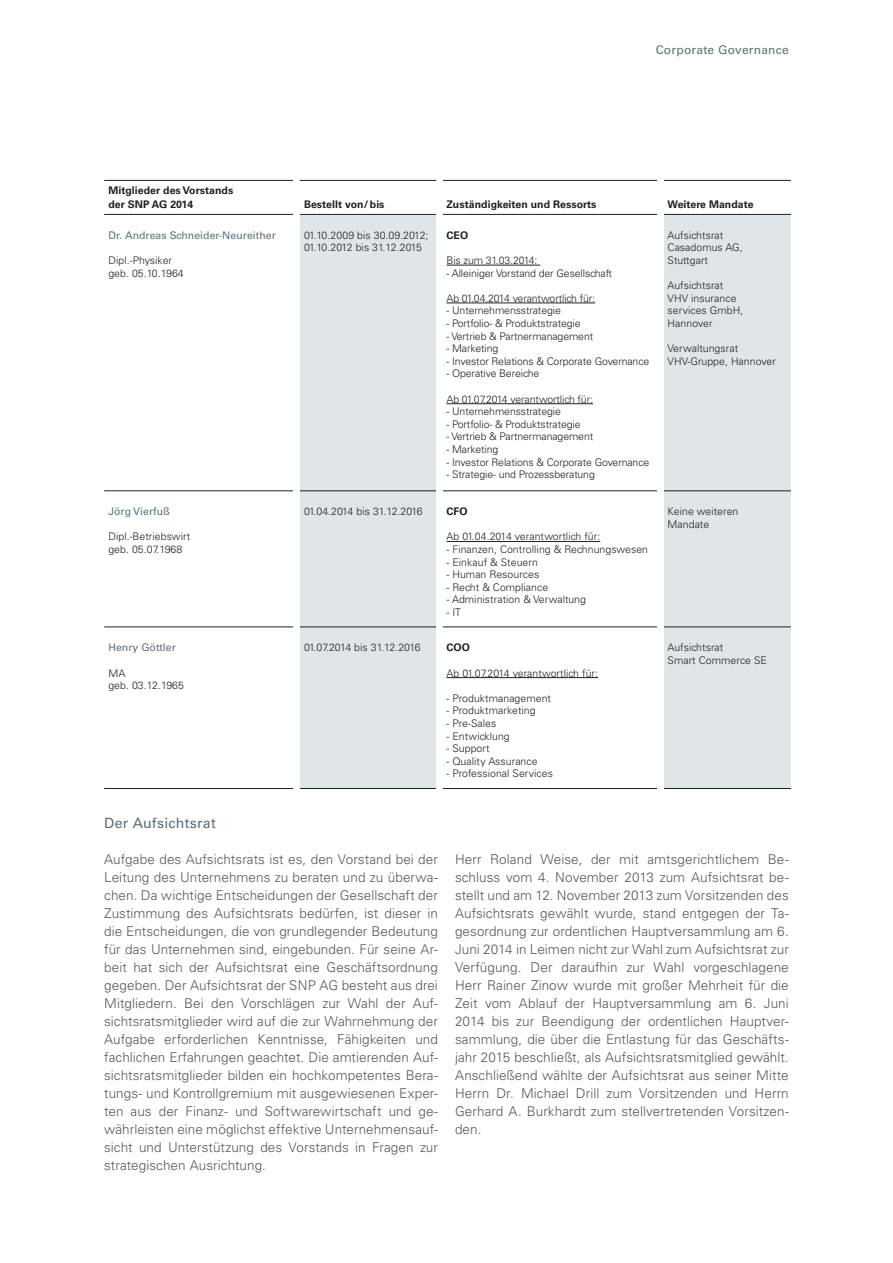
<style>
.page{position:relative;width:893px;height:1263px;background:#fff}
.page>*{position:absolute;margin:0;border:0;box-sizing:border-box;transform-origin:0 0}
.t1{font:14.25px "Univers LT Std";letter-spacing:.01em;color:#5b6f7b}
.t2{font:300 13.5px/18px "Univers LT Std";letter-spacing:.005em;color:#57585a;text-align:justify}
.t3{font:12px "Univers LT Std";letter-spacing:.02em;color:#5b6f7b}
.t4{font:300 10.5px/12.6px "Univers LT Std";letter-spacing:-.01em;color:#231f20}
.t5{font:700 10.5px/13.5px "Univers LT Std";letter-spacing:.005em;color:#231f20}
.t6{font:10.5px "Univers LT Std";letter-spacing:.005em;color:#5b6f7b}
</style>
<div class="page">
<svg style="left:104px;top:213px;width:687px;height:1px"></svg>
<svg style="left:300px;top:215px;width:491px;height:573px;fill:#dfe5e9"></svg>
<hr style="left:104px;top:788px;width:196px;height:1px;background:#231f20">
<hr style="left:300px;top:788px;width:142px;height:1px;background:#231f20">
<hr style="left:442px;top:788px;width:221px;height:1px;background:#231f20">
<hr style="left:663px;top:788px;width:128px;height:1px;background:#231f20">
<hr style="left:104px;top:180px;width:196px;height:1px;background:#231f20">
<hr style="left:300px;top:180px;width:142px;height:1px;background:#231f20">
<hr style="left:442px;top:180px;width:221px;height:1px;background:#231f20">
<hr style="left:663px;top:180px;width:128px;height:1px;background:#231f20">
<hr style="left:104px;top:214px;width:196px;height:1px;background:#231f20">
<hr style="left:300px;top:214px;width:142px;height:1px;background:#231f20">
<hr style="left:442px;top:214px;width:221px;height:1px;background:#231f20">
<hr style="left:663px;top:214px;width:128px;height:1px;background:#231f20">
<hr style="left:104px;top:490px;width:196px;height:1px;background:#231f20">
<hr style="left:104px;top:626px;width:196px;height:1px;background:#231f20">
<hr style="left:300px;top:490px;width:142px;height:1px;background:#231f20">
<hr style="left:300px;top:626px;width:142px;height:1px;background:#231f20">
<hr style="left:442px;top:490px;width:221px;height:1px;background:#231f20">
<hr style="left:442px;top:626px;width:221px;height:1px;background:#231f20">
<hr style="left:663px;top:490px;width:128px;height:1px;background:#231f20">
<hr style="left:663px;top:626px;width:128px;height:1px;background:#231f20">
<hr style="left:446px;top:265px;width:94px;height:1px;background:#231f20">
<hr style="left:446px;top:303px;width:149px;height:1px;background:#231f20">
<hr style="left:446px;top:403px;width:147px;height:1px;background:#231f20">
<hr style="left:446px;top:541px;width:154px;height:1px;background:#231f20">
<hr style="left:446px;top:677px;width:152px;height:1px;background:#231f20">
<div style="left:293px;top:162px;width:7px;height:650px;background:#fff"></div>
<div style="left:436px;top:162px;width:6px;height:650px;background:#fff"></div>
<div style="left:657px;top:162px;width:6px;height:666px;background:#fff"></div>
<p class="t3" style="left:656px;top:42px;width:135px">Corporate Governance</p>
<p class="t5" style="left:108px;top:184px;width:126px">Mitglieder des Vorstands der SNP AG 2014</p>
<p class="t5" style="left:304px;top:198px;width:82px">Bestellt von/ bis</p>
<p class="t5" style="left:446px;top:198px;width:151px">Zuständigkeiten und Ressorts</p>
<p class="t5" style="left:668px;top:198px;width:87px">Weitere Mandate</p>
<p class="t6" style="left:108px;top:229px;width:169px">Dr. Andreas Schneider-Neureither</p>
<p class="t4" style="left:108px;top:254px;width:77px">Dipl.-Physiker geb. 05.10.1964</p>
<p class="t4" style="left:304px;top:229px;width:126px">01.10.2009 bis 30.09.2012;<br>01.10.2012 bis 31.12.2015</p>
<p class="t5" style="left:446px;top:228px;width:23px">CEO</p>
<p class="t4" style="left:446px;top:254px;width:93px">Bis zum 31.03.2014:</p>
<p class="t4" style="left:446px;top:267px;width:167px">- Alleiniger Vorstand der Gesellschaft</p>
<p class="t4" style="left:446px;top:292px;width:150px">Ab 01.04.2014 verantwortlich für:</p>
<p class="t4" style="left:446px;top:304px;width:116px">- Unternehmensstrategie</p>
<p class="t4" style="left:446px;top:317px;width:136px">- Portfolio- &amp; Produktstrategie</p>
<p class="t4" style="left:446px;top:330px;width:148px">- Vertrieb &amp; Partnermanagement</p>
<p class="t4" style="left:446px;top:342px;width:53px">- Marketing</p>
<p class="t4" style="left:446px;top:355px;width:204px">- Investor Relations &amp; Corporate Governance</p>
<p class="t4" style="left:446px;top:367px;width:94px">- Operative Bereiche</p>
<p class="t4" style="left:446px;top:393px;width:148px">Ab 01.07.2014 verantwortlich für:</p>
<p class="t4" style="left:446px;top:405px;width:116px">- Unternehmensstrategie</p>
<p class="t4" style="left:446px;top:418px;width:136px">- Portfolio- &amp; Produktstrategie</p>
<p class="t4" style="left:446px;top:430px;width:148px">- Vertrieb &amp; Partnermanagement</p>
<p class="t4" style="left:446px;top:443px;width:53px">- Marketing</p>
<p class="t4" style="left:446px;top:456px;width:204px">- Investor Relations &amp; Corporate Governance</p>
<p class="t4" style="left:446px;top:468px;width:150px">- Strategie- und Prozessberatung</p>
<p class="t4" style="left:668px;top:229px;width:77px">Aufsichtsrat<br>Casadomus AG,<br>Stuttgart</p>
<p class="t4" style="left:668px;top:279px;width:77px">Aufsichtsrat<br>VHV insurance services GmbH,<br>Hannover</p>
<p class="t4" style="left:668px;top:342px;width:110px">Verwaltungsrat<br>VHV-Gruppe, Hannover</p>
<p class="t6" style="left:108px;top:505px;width:63px">Jörg Vierfuß</p>
<p class="t4" style="left:108px;top:530px;width:83px">Dipl.-Betriebswirt geb. 05.07.1968</p>
<p class="t4" style="left:304px;top:505px;width:120px">01.04.2014 bis 31.12.2016</p>
<p class="t5" style="left:446px;top:505px;width:23px">CFO</p>
<p class="t4" style="left:446px;top:530px;width:155px">Ab 01.04.2014 verantwortlich für:</p>
<p class="t4" style="left:446px;top:543px;width:203px">- Finanzen, Controlling &amp; Rechnungswesen</p>
<p class="t4" style="left:446px;top:556px;width:93px">- Einkauf &amp; Steuern</p>
<p class="t4" style="left:446px;top:568px;width:94px">- Human Resources</p>
<p class="t4" style="left:446px;top:581px;width:103px">- Recht &amp; Compliance</p>
<p class="t4" style="left:446px;top:593px;width:141px">- Administration &amp; Verwaltung</p>
<p class="t4" style="left:446px;top:606px;width:16px">- IT</p>
<p class="t4" style="left:668px;top:505px;width:72px">Keine weiteren<br>Mandate</p>
<p class="t6" style="left:108px;top:641px;width:69px">Henry Göttler</p>
<p class="t4" style="left:108px;top:666px;width:77px">MA<br>geb. 03.12.1965</p>
<p class="t4" style="left:304px;top:641px;width:118px">01.07.2014 bis 31.12.2016</p>
<p class="t5" style="left:446px;top:641px;width:25px">COO</p>
<p class="t4" style="left:446px;top:666px;width:153px">Ab 01.07.2014 verantwortlich für:</p>
<p class="t4" style="left:446px;top:692px;width:106px">- Produktmanagement</p>
<p class="t4" style="left:446px;top:704px;width:91px">- Produktmarketing</p>
<p class="t4" style="left:446px;top:717px;width:51px">- Pre-Sales</p>
<p class="t4" style="left:446px;top:729px;width:65px">- Entwicklung</p>
<p class="t4" style="left:446px;top:742px;width:45px">- Support</p>
<p class="t4" style="left:446px;top:755px;width:93px">- Quality Assurance</p>
<p class="t4" style="left:446px;top:767px;width:108px">- Professional Services</p>
<p class="t4" style="left:668px;top:641px;width:101px">Aufsichtsrat<br>Smart Commerce SE</p>
<p class="t1" style="left:104px;top:815px;width:113px">Der Aufsichtsrat</p>
<p class="t2" style="left:104px;top:850px;width:335px">Aufgabe des Aufsichtsrats ist es, den Vorstand bei der Leitung des Unternehmens zu beraten und zu überwa&shy;chen. Da wichtige Entscheidungen der Gesellschaft der Zustimmung des Aufsichtsrats bedürfen, ist dieser in die Entscheidungen, die von grundlegender Bedeutung für das Unternehmen sind, eingebunden. Für seine Ar&shy;beit hat sich der Aufsichtsrat eine Geschäftsordnung gegeben. Der Aufsichtsrat der SNP AG besteht aus drei Mitgliedern. Bei den Vorschlägen zur Wahl der Auf&shy;sichtsratsmitglieder wird auf die zur Wahrnehmung der Aufgabe erforderlichen Kenntnisse, Fähigkeiten und fachlichen Erfahrungen geachtet. Die amtierenden Auf&shy;sichtsratsmitglieder bilden ein hochkompetentes Bera&shy;tungs- und Kontrollgremium mit ausgewiesenen Exper&shy;ten aus der Finanz- und Softwarewirtschaft und ge&shy;währleisten eine möglichst effektive Unternehmensauf&shy;sicht und Unterstützung des Vorstands in Fragen zur strategischen Ausrichtung.</p>
<p class="t2" style="left:455px;top:850px;width:335px">Herr Roland Weise, der mit amtsgerichtlichem Be&shy;schluss vom 4. November 2013 zum Aufsichtsrat be&shy;stellt und am 12. November 2013 zum Vorsitzenden des Aufsichtsrats gewählt wurde, stand entgegen der Ta&shy;gesordnung zur ordentlichen Hauptversammlung am 6.<br>Juni 2014 in Leimen nicht zur Wahl zum Aufsichtsrat zur Verfügung. Der daraufhin zur Wahl vorgeschlagene Herr Rainer Zinow wurde mit großer Mehrheit für die Zeit vom Ablauf der Hauptversammlung am 6. Juni 2014 bis zur Beendigung der ordentlichen Hauptver&shy;sammlung, die über die Entlastung für das Geschäfts&shy;jahr 2015 beschließt, als Aufsichtsratsmitglied gewählt.<br>Anschließend wählte der Aufsichtsrat aus seiner Mitte Herrn Dr. Michael Drill zum Vorsitzenden und Herrn Gerhard A. Burkhardt zum stellvertretenden Vorsitzen&shy;den.</p>
</div>
